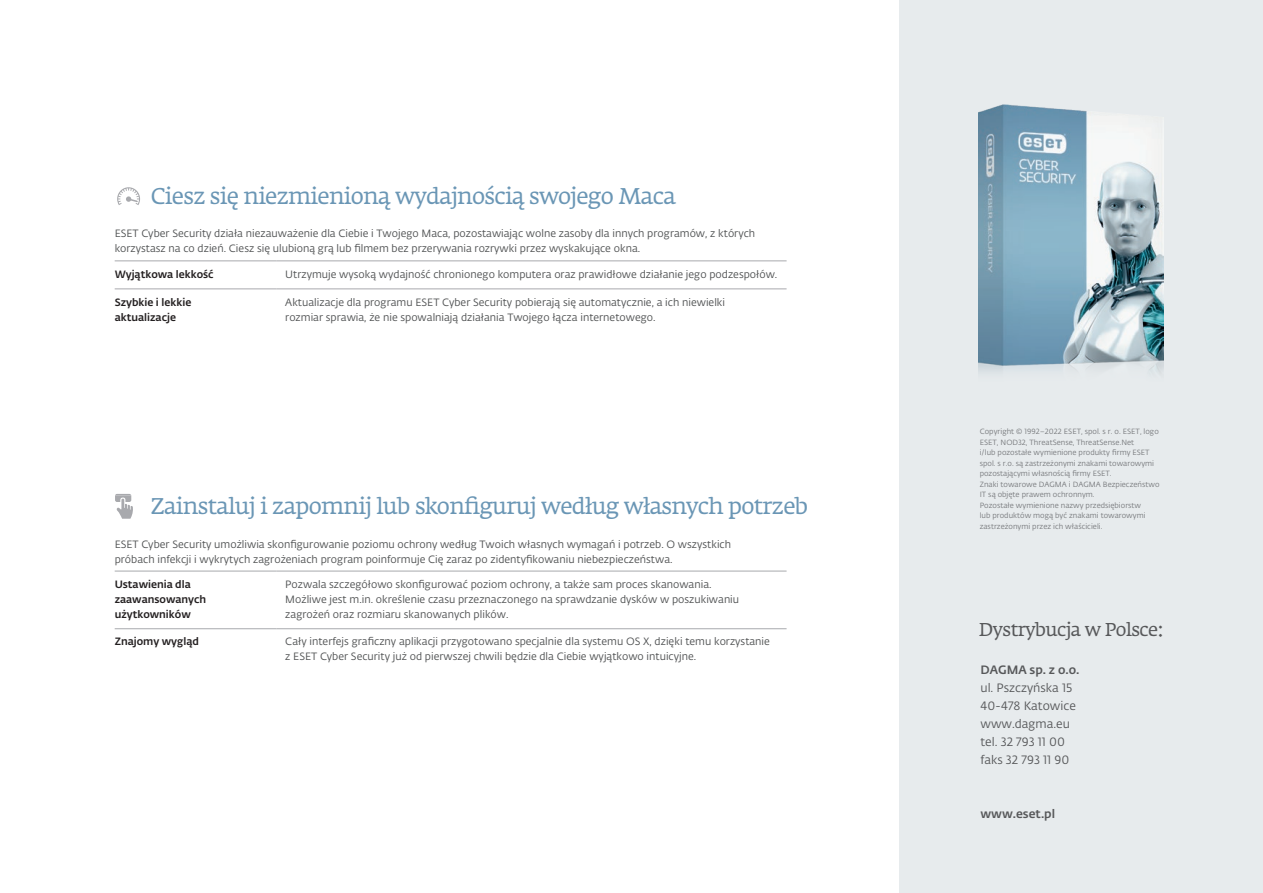
<style>
.page{position:relative;width:1263px;height:893px;background:#fff}
.page>*{position:absolute;margin:0;border:0;box-sizing:border-box;transform-origin:0 0}
.t1{font:22.5px "Fedra Serif A Std";letter-spacing:-.03em;color:#6a96b5}
.t2{font:18.45px "Fedra Serif A Std";letter-spacing:-.03em;color:#57585a}
.t3{font:12px/18px "Fedra Sans Alt Pro Book LF";color:#57585a}
.t4{font:12px "Fedra Sans Alt Pro Med LF";color:#57585a}
.t5{font:10.5px/15px "Fedra Sans Alt Pro Book LF";color:#4f5152}
.t6{font:10.5px/15px "Fedra Sans Alt Pro Med LF";color:#231f20}
.t7{font:7.5px/10.5px "Fedra Sans Alt Pro Book LF";color:#787a7d}
</style>
<div class="page">
<div style="left:899px;top:0;width:364px;height:893px;background:#e7ebed"></div>
<hr style="left:115px;top:261px;width:161px;height:1px;background:#a8a9ad">
<hr style="left:115px;top:289px;width:161px;height:1px;background:#a8a9ad">
<hr style="left:276px;top:261px;width:510px;height:1px;background:#a8a9ad">
<hr style="left:276px;top:289px;width:510px;height:1px;background:#a8a9ad">
<hr style="left:276px;top:628px;width:510px;height:1px;background:#a8a9ad">
<hr style="left:115px;top:571px;width:161px;height:1px;background:#a8a9ad">
<hr style="left:276px;top:571px;width:510px;height:1px;background:#a8a9ad">
<hr style="left:115px;top:628px;width:161px;height:1px;background:#a8a9ad">
<svg style="left:117px;top:187px;width:23px;height:18px"></svg>
<svg style="left:115px;top:494px;width:18px;height:25px"></svg>
<img style="left:978px;top:105px;width:185px;height:268px">
<h1 class="t1" style="left:151px;top:182px;width:527px">Ciesz się niezmienioną wydajnością swojego Maca</h1>
<p class="t5" style="left:115px;top:226px;width:642px">ESET Cyber Security działa niezauważenie dla Ciebie i Twojego Maca, pozostawiając wolne zasoby dla innych programów, z których korzystasz na co dzień. Ciesz się ulubioną grą lub filmem bez przerywania rozrywki przez wyskakujące okna.</p>
<p class="t6" style="left:115px;top:266px;width:101px">Wyjątkowa lekkość</p>
<p class="t5" style="left:285px;top:266px;width:494px">Utrzymuje wysoką wydajność chronionego komputera oraz prawidłowe działanie jego podzespołów.</p>
<p class="t5" style="left:285px;top:294px;width:441px">Aktualizacje dla programu ESET Cyber Security pobierają się automatycznie, a ich niewielki rozmiar sprawia, że nie spowalniają działania Twojego łącza internetowego.</p>
<p class="t6" style="left:115px;top:294px;width:78px">Szybkie i lekkie aktualizacje</p>
<h1 class="t1" style="left:151px;top:492px;width:659px">Zainstaluj i zapomnij lub skonfiguruj według własnych potrzeb</h1>
<p class="t5" style="left:115px;top:536px;width:618px">ESET Cyber Security umożliwia skonfigurowanie poziomu ochrony według Twoich własnych wymagań i potrzeb. O wszystkich próbach infekcji i wykrytych zagrożeniach program poinformuje Cię zaraz po zidentyfikowaniu niebezpieczeństwa.</p>
<p class="t5" style="left:285px;top:576px;width:455px">Pozwala szczegółowo skonfigurować poziom ochrony, a także sam proces skanowania.<br>Możliwe jest m.in. określenie czasu przeznaczonego na sprawdzanie dysków w poszukiwaniu zagrożeń oraz rozmiaru skanowanych plików.</p>
<p class="t5" style="left:285px;top:634px;width:486px">Cały interfejs graficzny aplikacji przygotowano specjalnie dla systemu OS X, dzięki temu korzystanie z ESET Cyber Security już od pierwszej chwili będzie dla Ciebie wyjątkowo intuicyjne.</p>
<p class="t6" style="left:115px;top:576px;width:93px">Ustawienia dla zaawansowanych użytkowników</p>
<p class="t6" style="left:115px;top:634px;width:86px">Znajomy wygląd</p>
<p class="t7" style="left:980px;top:426px;width:181px">Copyright © 1992–2022 ESET, spol. s r. o. ESET, logo ESET, NOD32, ThreatSense, ThreatSense.Net<br>i/lub pozostałe wymienione produkty firmy ESET spol. s r.o. są zastrzeżonymi znakami towarowymi pozostającymi własnością firmy ESET.<br>Znaki towarowe DAGMA i DAGMA Bezpieczeństwo IT są objęte prawem ochronnym.<br>Pozostałe wymienione nazwy przedsiębiorstw<br>lub produktów mogą być znakami towarowymi zastrzeżonymi przez ich właścicieli.</p>
<h2 class="t2" style="left:979px;top:618px;width:186px">Dystrybucja w Polsce:</h2>
<p class="t4" style="left:980px;top:660px;width:100px">DAGMA sp. z o.o.</p>
<p class="t3" style="left:980px;top:678px;width:97px">ul. Pszczyńska 15<br>40-478 Katowice www.dagma.eu tel. 32 793 11 00 faks 32 793 11 90</p>
<p class="t4" style="left:980px;top:804px;width:76px">www.eset.pl</p>
</div>
